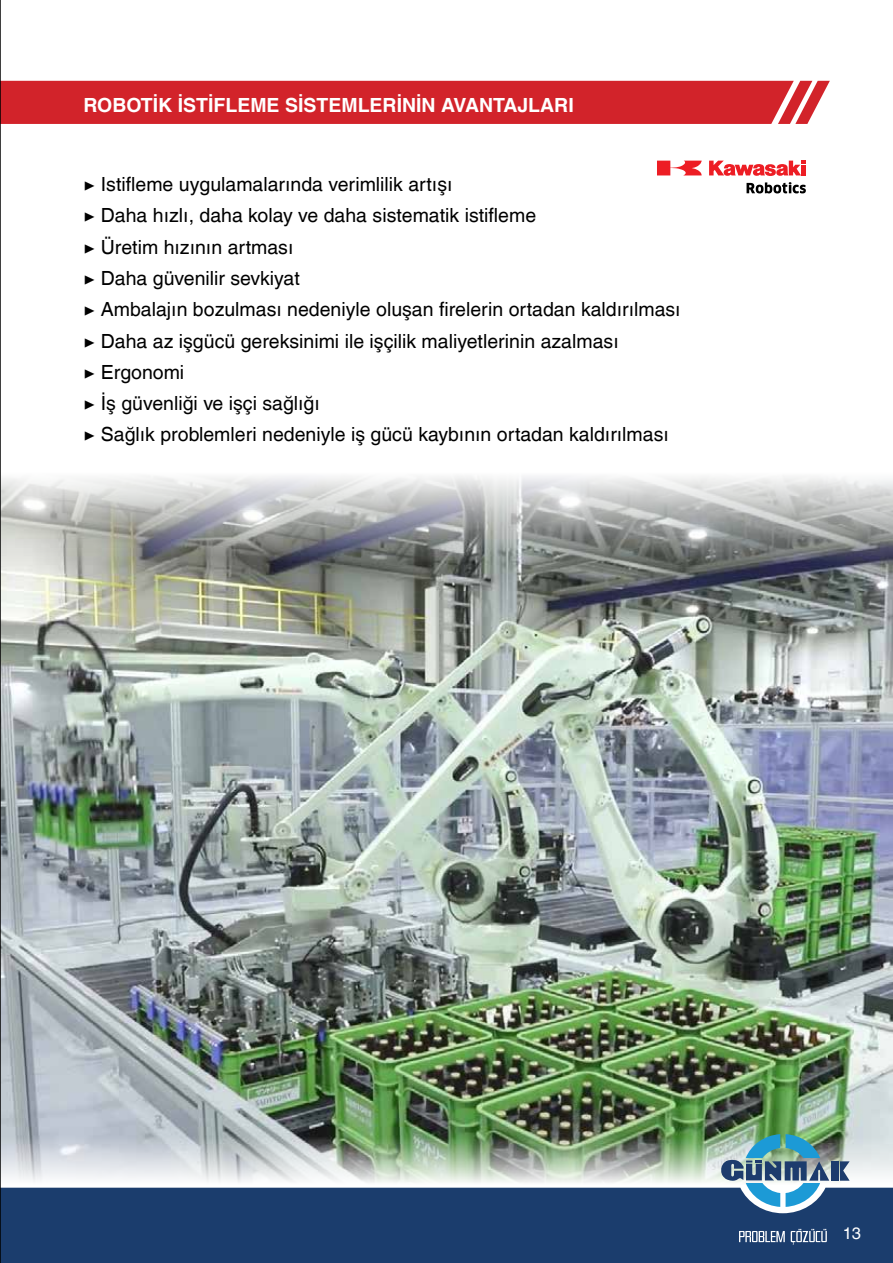
<style>
.page{position:relative;width:893px;height:1263px;background:#fff}
.page>*{position:absolute;margin:0;border:0;box-sizing:border-box;transform-origin:0 0}
.t1{font:19.5px/31.2px "Helvetica LT Com";color:#000}
.t2{font:700 19.5px "Helvetica LT Com";color:#fff}
.t3{font:16.5px "Helvetica LT Com";color:#fff}
.s1{font-family:"Minion Pro"}
</style>
<div class="page">
<svg style="left:709px;top:161px;width:97px;height:15px"></svg>
<svg style="left:657px;top:161px;width:45px;height:14px"></svg>
<svg style="left:746px;top:182px;width:60px;height:11px"></svg>
<img style="left:1px;top:476px;width:891px;height:642px">
<img style="left:1px;top:1118px;width:892px;height:70px">
<div style="left:1px;top:1188px;width:892px;height:75px;background:#1b3d6d"></div>
<div style="left:831px;top:1161px;width:7px;height:20px;background:#1d3c6d"></div>
<svg style="left:840px;top:1161px;width:10px;height:20px"></svg>
<img style="left:720px;top:1134px;width:109px;height:73px">
<svg style="left:739px;top:1231px;width:46px;height:11px"></svg>
<svg style="left:791px;top:1229px;width:36px;height:15px"></svg>
<div style="left:1px;top:81px;width:829px;height:43px;background:#d2232a"></div>
<hr style="left:0;top:0;width:1px;height:1263px;background:#000">
<p class="t2" style="left:84px;top:93px;width:492px">ROBOTİK İSTİFLEME SİSTEMLERİNİN AVANTAJLARI</p>
<p class="t1" style="left:84px;top:169px;width:599px"><span class="s1">▶</span> Istifleme uygulamalarında verimlilik artışı<br><span class="s1">▶</span> Daha hızlı, daha kolay ve daha sistematik istifleme<br><span class="s1">▶</span> Üretim hızının artması<br><span class="s1">▶</span> Daha güvenilir sevkiyat<br><span class="s1">▶</span> Ambalajın bozulması nedeniyle oluşan firelerin ortadan kaldırılması <span class="s1">▶</span> Daha az işgücü gereksinimi ile işçilik maliyetlerinin azalması<br><span class="s1">▶</span> Ergonomi<br><span class="s1">▶</span> İş güvenliği ve işçi sağlığı<br><span class="s1">▶</span> Sağlık problemleri nedeniyle iş gücü kaybının ortadan kaldırılması</p>
<p class="t3" style="left:843px;top:1223px;width:20px">13</p>
</div>
